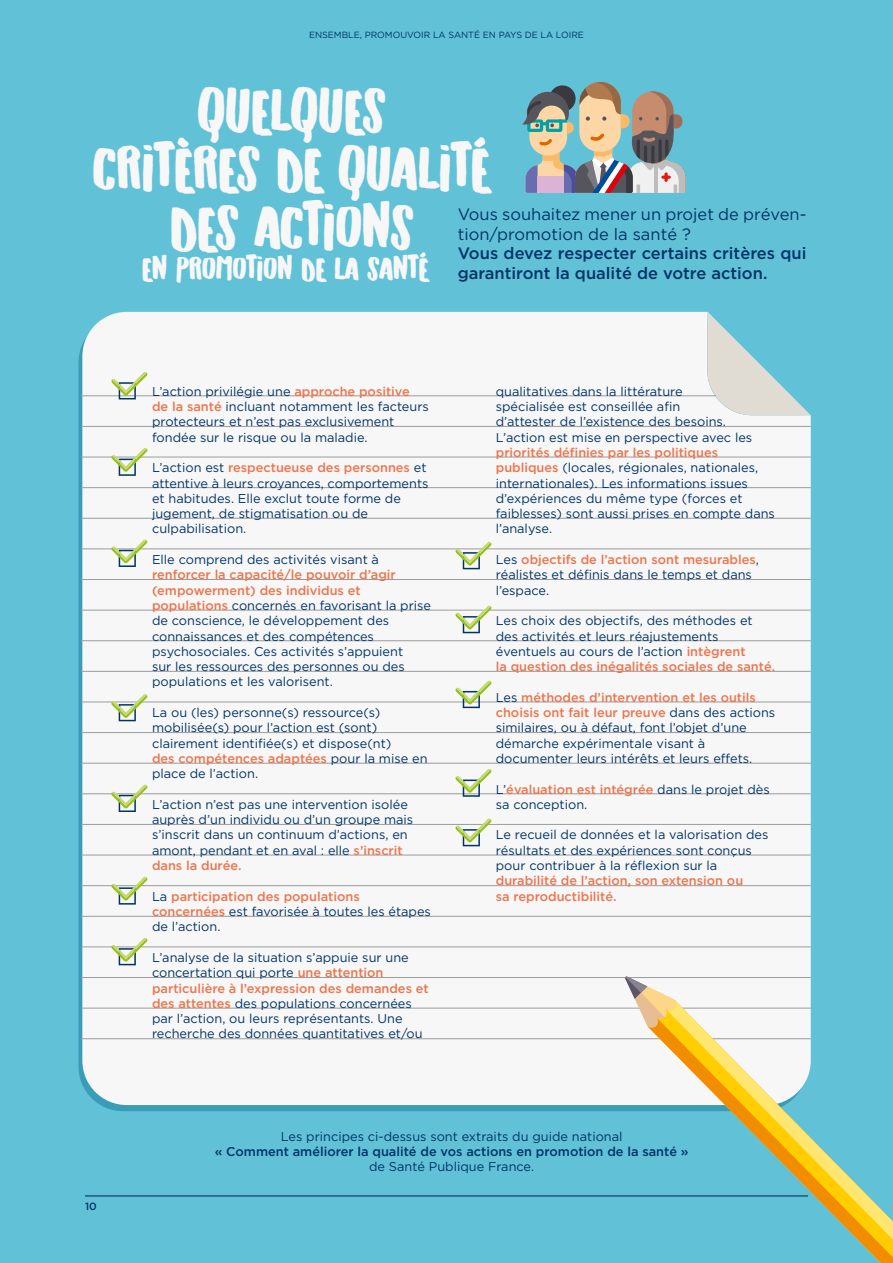
<style>
.page{position:relative;width:893px;height:1263px;background:#61c2d7}
.page>*{position:absolute;margin:0;border:0;box-sizing:border-box;transform-origin:0 0}
.t1{font:28.05px/58.5px "Hand Originals";color:#f7f7f7;text-align:center}
.t2{font:500 16.5px/19.5px "Gotham Pro";color:#003367}
.t3{font:16.5px/19.5px "Gotham Pro";color:#003367}
.t4{font:14.85px "Hand Originals";color:#f7f7f7}
.t5{font:12.75px/15.3px "Gotham Pro";color:#003367}
.t6{font:500 12.75px "Gotham Pro";color:#003367}
.t7{font:500 12.75px/15.3px "Gotham Pro";color:#ed754c}
.t8{font:500 10.5px "Gotham Pro";color:#003367}
.t9{font:9px "Gotham Pro";color:#003367}
.s1{font-weight:500;color:#ed754c}
</style>
<div class="page">
<div style="left:82px;top:312px;width:729px;height:793px;background:#f7f7f7"></div>
<svg style="left:707px;top:312px;width:104px;height:103px"></svg>
<hr style="left:81px;top:426px;width:730px;height:1px;background:#9c9c9d">
<hr style="left:81px;top:457px;width:730px;height:1px;background:#9c9c9d">
<hr style="left:81px;top:396px;width:635px;height:1px;background:#9c9c9d">
<hr style="left:81px;top:487px;width:730px;height:1px;background:#9c9c9d">
<hr style="left:81px;top:518px;width:730px;height:1px;background:#9c9c9d">
<hr style="left:81px;top:549px;width:730px;height:1px;background:#9c9c9d">
<hr style="left:81px;top:579px;width:730px;height:1px;background:#9c9c9d">
<hr style="left:81px;top:610px;width:730px;height:1px;background:#9c9c9d">
<hr style="left:81px;top:640px;width:730px;height:1px;background:#9c9c9d">
<hr style="left:81px;top:671px;width:730px;height:1px;background:#9c9c9d">
<hr style="left:81px;top:702px;width:730px;height:1px;background:#9c9c9d">
<hr style="left:81px;top:732px;width:730px;height:1px;background:#9c9c9d">
<hr style="left:81px;top:763px;width:730px;height:1px;background:#9c9c9d">
<hr style="left:81px;top:793px;width:730px;height:1px;background:#9c9c9d">
<hr style="left:81px;top:824px;width:730px;height:1px;background:#9c9c9d">
<hr style="left:81px;top:855px;width:730px;height:1px;background:#9c9c9d">
<hr style="left:81px;top:885px;width:730px;height:1px;background:#9c9c9d">
<hr style="left:81px;top:916px;width:730px;height:1px;background:#9c9c9d">
<hr style="left:81px;top:947px;width:730px;height:1px;background:#9c9c9d">
<hr style="left:81px;top:977px;width:730px;height:1px;background:#9c9c9d">
<hr style="left:81px;top:1008px;width:730px;height:1px;background:#9c9c9d">
<hr style="left:81px;top:1038px;width:730px;height:1px;background:#9c9c9d">
<hr style="left:85px;top:1195px;width:723px;height:1px;background:#003367">
<svg style="left:420px;top:252px;width:6px;height:6px"></svg>
<svg style="left:474px;top:137px;width:11px;height:10px"></svg>
<svg style="left:177px;top:137px;width:12px;height:11px"></svg>
<svg style="left:625px;top:976px;width:186px;height:221px;fill:#f7f7f7"></svg>
<svg style="left:647px;top:1042px;width:19px;height:155px"></svg>
<svg style="left:666px;top:1000px;width:227px;height:263px"></svg>
<svg style="left:625px;top:976px;width:78px;height:66px;background:#efdaa8"></svg>
<svg style="left:111px;top:372px;width:37px;height:27px"></svg>
<svg style="left:111px;top:448px;width:37px;height:28px"></svg>
<svg style="left:111px;top:539px;width:37px;height:28px"></svg>
<svg style="left:455px;top:541px;width:37px;height:28px"></svg>
<svg style="left:455px;top:605px;width:37px;height:28px"></svg>
<svg style="left:455px;top:680px;width:37px;height:28px"></svg>
<svg style="left:455px;top:769px;width:37px;height:28px"></svg>
<svg style="left:455px;top:818px;width:37px;height:28px"></svg>
<svg style="left:111px;top:694px;width:37px;height:27px"></svg>
<svg style="left:111px;top:784px;width:37px;height:28px"></svg>
<svg style="left:111px;top:876px;width:37px;height:28px"></svg>
<svg style="left:111px;top:937px;width:37px;height:28px"></svg>
<svg style="left:522px;top:82px;width:163px;height:111px"></svg>
<p class="t9" style="left:309px;top:30px;width:276px">ENSEMBLE, PROMOUVOIR LA SANTÉ EN PAYS DE LA LOIRE</p>
<h1 class="t1" style="left:94px;top:89px;width:398px">QUELQUES<br>CRITERES DE QUALITE<br>DES ACTIONS</h1>
<p class="t3" style="left:458px;top:205px;width:350px">Vous souhaitez mener un projet de préven&shy;tion/promotion de la santé ?</p>
<p class="t2" style="left:458px;top:243px;width:350px">Vous devez respecter certains critères qui garantiront la qualité de votre action.</p>
<p class="t4" style="left:142px;top:264px;width:288px">EN PROMOTION DE LA SANTE</p>
<p class="t5" style="left:152px;top:384px;width:278px">L’action privilégie une <span class="s1">approche positive de la santé</span> incluant notamment les facteurs protecteurs et n’est pas exclusivement fondée sur le risque ou la maladie.</p>
<p class="t5" style="left:152px;top:460px;width:278px">L’action est <span class="s1">respectueuse des personnes</span> et attentive à leurs croyances, comportements et habitudes. Elle exclut toute forme de jugement, de stigmatisation ou de culpabilisation.</p>
<p class="t5" style="left:152px;top:552px;width:228px">Elle comprend des activités visant à</p>
<p class="t5" style="left:152px;top:567px;width:281px"><span class="s1">renforcer la capacité/le pouvoir d’agir (empowerment) des individus et populations</span> concernés en favorisant la prise de conscience, le développement des connaissances et des compétences psychosociales. Ces activités s’appuient<br>sur les ressources des personnes ou des populations et les valorisent.</p>
<p class="t5" style="left:152px;top:705px;width:277px">La ou (les) personne(s) ressource(s) mobilisée(s) pour l’action est (sont) clairement identifiée(s) et dispose(nt)<br><span class="s1">des compétences adaptées</span> pour la mise en place de l’action.</p>
<p class="t5" style="left:152px;top:797px;width:263px">L’action n’est pas une intervention isolée auprès d’un individu ou d’un groupe mais s’inscrit dans un continuum d’actions, en amont, pendant et en aval : elle <span class="s1">s’inscrit dans la durée.</span></p>
<p class="t5" style="left:152px;top:888px;width:280px">La <span class="s1">participation des populations concernées</span> est favorisée à toutes les étapes de l’action.</p>
<p class="t5" style="left:152px;top:950px;width:278px">L’analyse de la situation s’appuie sur une concertation qui porte <span class="s1">une attention particulière à l’expression des demandes et des attentes</span> des populations concernées par l’action, ou leurs représentants. Une recherche des données quantitatives et/ou</p>
<p class="t5" style="left:496px;top:384px;width:258px">qualitatives dans la littérature spécialisée est conseillée afin<br>d’attester de l’existence des besoins.<br>L’action est mise en perspective avec les</p>
<p class="t5" style="left:496px;top:445px;width:281px"><span class="s1">priorités définies par les politiques publiques</span> (locales, régionales, nationales, internationales). Les informations issues d’expériences du même type (forces et faiblesses) sont aussi prises en compte dans l’analyse.</p>
<p class="t5" style="left:496px;top:552px;width:265px">Les <span class="s1">objectifs de l’action sont mesurables</span>, réalistes et définis dans le temps et dans l’espace.</p>
<p class="t5" style="left:496px;top:613px;width:281px">Les choix des objectifs, des méthodes et des activités et leurs réajustements éventuels au cours de l’action <span class="s1">intègrent<br>la question des inégalités sociales de santé.</span></p>
<p class="t5" style="left:496px;top:690px;width:281px">Les <span class="s1">méthodes d’intervention et les outils choisis ont fait leur preuve</span> dans des actions similaires, ou à défaut, font l’objet d’une démarche expérimentale visant à documenter leurs intérêts et leurs effets.</p>
<p class="t5" style="left:496px;top:781px;width:275px">L’<span class="s1">évaluation est intégrée</span> dans le projet dès sa conception.</p>
<p class="t5" style="left:496px;top:827px;width:274px">Le recueil de données et la valorisation des résultats et des expériences sont conçus pour contribuer à la réflexion sur la</p>
<p class="t7" style="left:496px;top:873px;width:249px">durabilité de l’action, son extension ou sa reproductibilité.</p>
<p class="t8" style="left:85px;top:1200px;width:13px">10</p>
<p class="t5" style="left:281px;top:1128px;width:343px">Les principes ci-dessus sont extraits du guide national</p>
<p class="t6" style="left:215px;top:1144px;width:475px">« Comment améliorer la qualité de vos actions en promotion de la santé »</p>
<p class="t5" style="left:369px;top:1159px;width:167px">de Santé Publique France.</p>
</div>
